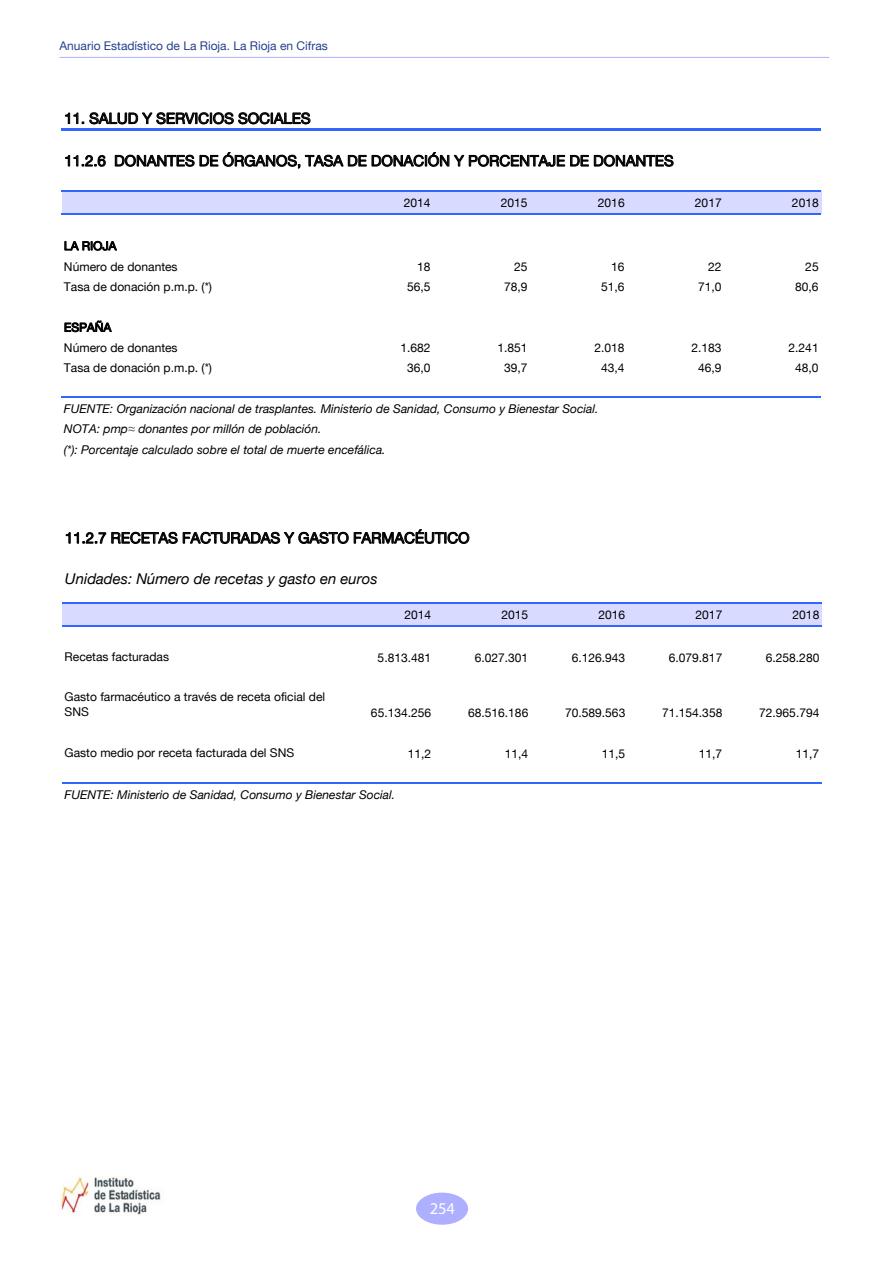
<style>
.page{position:relative;width:893px;height:1263px;background:#fff}
.page>*{position:absolute;margin:0;border:0;box-sizing:border-box;transform-origin:0 0}
.t1{font:16.5px "Myriad Pro";color:#fff}
.t2{font:15px "Helvetica Neue LT";color:#000}
.t3{font:italic 15px "Helvetica Neue LT";color:#000}
.t4{font:12px/20.4px "Helvetica Neue LT";color:#000}
.t5{font:italic 12px/20.4px "Helvetica Neue LT";color:#000}
.t6{font:12px "Helvetica Neue LT";color:#25408f}
.s1{font-family:"Times New Roman"}
</style>
<div class="page">
<div style="left:416px;top:1192px;width:52px;height:33px;background:#afafff;border-radius:50%"></div>
<img style="left:61px;top:1176px;width:100px;height:39px">
<hr style="left:60px;top:57px;width:769px;height:1px;background:#afafff">
<div style="left:62px;top:191px;width:759px;height:23px;background:#d9daff"></div>
<svg style="left:65px;top:112px;width:245px;height:12px"></svg>
<svg style="left:65px;top:155px;width:41px;height:12px"></svg>
<svg style="left:115px;top:155px;width:79px;height:12px"></svg>
<svg style="left:200px;top:152px;width:473px;height:17px"></svg>
<svg style="left:65px;top:241px;width:52px;height:10px"></svg>
<svg style="left:65px;top:321px;width:47px;height:11px"></svg>
<hr style="left:61px;top:128px;width:760px;height:3px;background:#3365ff">
<hr style="left:61px;top:190px;width:760px;height:1px;background:#3365ff">
<hr style="left:61px;top:213px;width:760px;height:1px;background:#3365ff">
<hr style="left:61px;top:396px;width:760px;height:2px;background:#3365ff">
<div style="left:63px;top:603px;width:759px;height:23px;background:#d9daff"></div>
<svg style="left:66px;top:529px;width:403px;height:15px"></svg>
<hr style="left:62px;top:602px;width:760px;height:1px;background:#3365ff">
<hr style="left:62px;top:625px;width:760px;height:1px;background:#3365ff">
<hr style="left:62px;top:782px;width:760px;height:1px;background:#3365ff">
<p class="t6" style="left:60px;top:39px;width:270px">Anuario Estadístico de La Rioja. La Rioja en Cifras</p>
<p class="t2" style="left:64px;top:109px;width:248px">11. SALUD Y SERVICIOS SOCIALES</p>
<p class="t2" style="left:64px;top:152px;width:611px">11.2.6 DONANTES DE ÓRGANOS, TASA DE DONACIÓN Y PORCENTAJE DE DONANTES</p>
<p class="t4" style="left:404px;top:192px;width:28px">2014</p>
<p class="t4" style="left:501px;top:192px;width:28px">2015</p>
<p class="t4" style="left:598px;top:192px;width:28px">2016</p>
<p class="t4" style="left:695px;top:192px;width:28px">2017</p>
<p class="t4" style="left:792px;top:192px;width:28px">2018</p>
<p class="t4" style="left:64px;top:236px;width:115px">LA RIOJA<br>Número de donantes</p>
<p class="t4" style="left:417px;top:256px;width:15px">18</p>
<p class="t4" style="left:514px;top:256px;width:15px">25</p>
<p class="t4" style="left:611px;top:256px;width:15px">16</p>
<p class="t4" style="left:708px;top:256px;width:15px">22</p>
<p class="t4" style="left:805px;top:256px;width:15px">25</p>
<p class="t4" style="left:64px;top:276px;width:150px">Tasa de donación p.m.p. (*)</p>
<p class="t4" style="left:407px;top:276px;width:25px">56,5</p>
<p class="t4" style="left:504px;top:276px;width:25px">78,9</p>
<p class="t4" style="left:601px;top:276px;width:25px">51,6</p>
<p class="t4" style="left:698px;top:276px;width:25px">71,0</p>
<p class="t4" style="left:795px;top:276px;width:25px">80,6</p>
<p class="t4" style="left:64px;top:317px;width:115px">ESPAÑA<br>Número de donantes</p>
<p class="t4" style="left:400px;top:337px;width:32px">1.682</p>
<p class="t4" style="left:497px;top:337px;width:32px">1.851</p>
<p class="t4" style="left:594px;top:337px;width:32px">2.018</p>
<p class="t4" style="left:691px;top:337px;width:32px">2.183</p>
<p class="t4" style="left:788px;top:337px;width:32px">2.241</p>
<p class="t4" style="left:64px;top:358px;width:150px">Tasa de donación p.m.p. (*)</p>
<p class="t4" style="left:407px;top:358px;width:25px">36,0</p>
<p class="t4" style="left:504px;top:358px;width:25px">39,7</p>
<p class="t4" style="left:601px;top:358px;width:25px">43,4</p>
<p class="t4" style="left:698px;top:358px;width:25px">46,9</p>
<p class="t4" style="left:795px;top:358px;width:25px">48,0</p>
<p class="t5" style="left:64px;top:398px;width:536px">FUENTE: Organización nacional de trasplantes. Ministerio de Sanidad, Consumo y Bienestar Social.<br>NOTA: pmp<span class="s1">≈</span> donantes por millón de población.<br>(*): Porcentaje calculado sobre el total de muerte encefálica.</p>
<p class="t2" style="left:65px;top:529px;width:406px">11.2.7 RECETAS FACTURADAS Y GASTO FARMACÉUTICO</p>
<p class="t3" style="left:65px;top:569px;width:314px">Unidades: Número de recetas y gasto en euros</p>
<p class="t4" style="left:404px;top:604px;width:28px">2014</p>
<p class="t4" style="left:501px;top:604px;width:28px">2015</p>
<p class="t4" style="left:598px;top:604px;width:28px">2016</p>
<p class="t4" style="left:695px;top:604px;width:28px">2017</p>
<p class="t4" style="left:793px;top:604px;width:28px">2018</p>
<p class="t4" style="left:65px;top:646px;width:106px">Recetas facturadas</p>
<p class="t4" style="left:378px;top:647px;width:55px">5.813.481</p>
<p class="t4" style="left:475px;top:647px;width:55px">6.027.301</p>
<p class="t4" style="left:572px;top:647px;width:55px">6.126.943</p>
<p class="t4" style="left:669px;top:647px;width:55px">6.079.817</p>
<p class="t4" style="left:766px;top:647px;width:55px">6.258.280</p>
<p class="t4" style="left:65px;top:689px;width:262px;line-height:15.5px">Gasto farmacéutico a través de receta oficial del<br>SNS</p>
<p class="t4" style="left:371px;top:703px;width:62px">65.134.256</p>
<p class="t4" style="left:468px;top:703px;width:62px">68.516.186</p>
<p class="t4" style="left:565px;top:703px;width:62px">70.589.563</p>
<p class="t4" style="left:662px;top:703px;width:62px">71.154.358</p>
<p class="t4" style="left:759px;top:703px;width:62px">72.965.794</p>
<p class="t4" style="left:65px;top:742px;width:231px">Gasto medio por receta facturada del SNS</p>
<p class="t4" style="left:408px;top:743px;width:25px">11,2</p>
<p class="t4" style="left:505px;top:743px;width:25px">11,4</p>
<p class="t4" style="left:602px;top:743px;width:25px">11,5</p>
<p class="t4" style="left:699px;top:743px;width:25px">11,7</p>
<p class="t4" style="left:796px;top:743px;width:25px">11,7</p>
<p class="t5" style="left:65px;top:784px;width:332px">FUENTE: Ministerio de Sanidad, Consumo y Bienestar Social.</p>
<h1 class="t1" style="left:430px;top:1198px;width:27px">254</h1>
</div>
